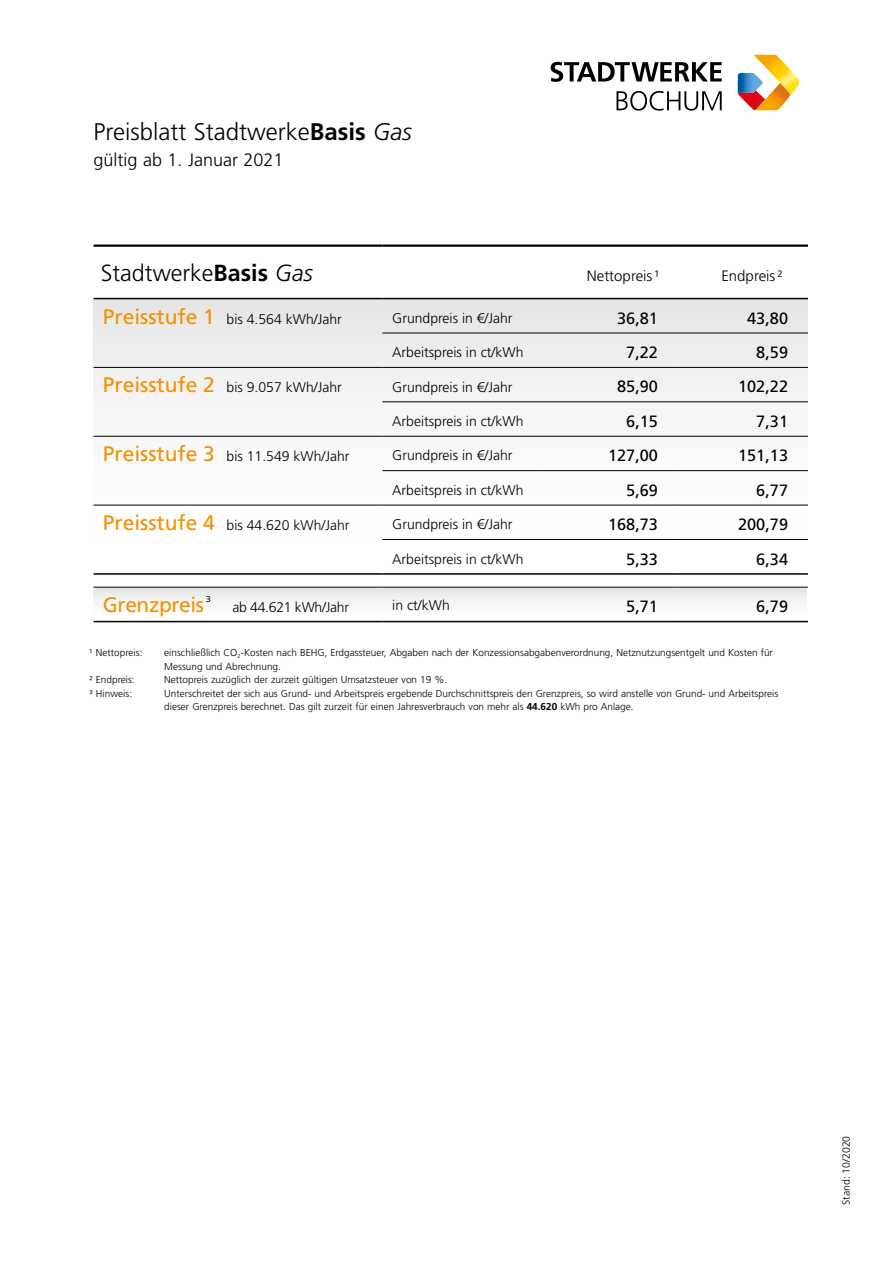
<style>
.page{position:relative;width:893px;height:1263px;background:#fff}
.page>*{position:absolute;margin:0;border:0;box-sizing:border-box;transform-origin:0 0}
.t1{font:300 24px "Frutiger LT Std";color:#000}
.t2{font:300 23.4px "Frutiger LT Std";color:#000}
.t3{font:21px "Frutiger LT Std";letter-spacing:-.02em;color:#f39100}
.t4{font:300 18px "Frutiger LT Std";color:#000}
.t5{font:16.35px "Frutiger LT Std";color:#000}
.t6{font:300 15px "Frutiger LT Std";color:#000}
.t7{font:300 13.95px "Frutiger LT Std";color:#000}
.t8{font:300 13.95px "Frutiger LT Std";letter-spacing:-.02em;color:#000}
.t9{font:300 10.5px "Frutiger LT Std";color:#000}
.t10{font:300 10.05px/13.5px "Frutiger LT Std";color:#000}
.s1{font-weight:700}
.s2{font-style:italic}
.s3{font-weight:400;font-size:21px;color:#f39100}
</style>
<div class="page">
<svg style="left:94px;top:588px;width:713px;height:33px"></svg>
<div style="left:94px;top:299px;width:714px;height:274px;background:linear-gradient(to bottom,#e9e8e8,#fff)"></div>
<hr style="left:382px;top:333px;width:157px;height:1px;background:#000">
<hr style="left:539px;top:333px;width:139px;height:1px;background:#000">
<hr style="left:678px;top:333px;width:130px;height:1px;background:#000">
<hr style="left:94px;top:367px;width:288px;height:1px;background:#000">
<hr style="left:382px;top:367px;width:157px;height:1px;background:#000">
<hr style="left:539px;top:367px;width:139px;height:1px;background:#000">
<hr style="left:678px;top:367px;width:130px;height:1px;background:#000">
<hr style="left:382px;top:401px;width:157px;height:1px;background:#000">
<hr style="left:539px;top:401px;width:139px;height:1px;background:#000">
<hr style="left:678px;top:401px;width:130px;height:1px;background:#000">
<hr style="left:94px;top:436px;width:288px;height:1px;background:#000">
<hr style="left:382px;top:436px;width:157px;height:1px;background:#000">
<hr style="left:539px;top:436px;width:139px;height:1px;background:#000">
<hr style="left:678px;top:436px;width:130px;height:1px;background:#000">
<hr style="left:382px;top:470px;width:157px;height:1px;background:#000">
<hr style="left:539px;top:470px;width:139px;height:1px;background:#000">
<hr style="left:678px;top:470px;width:130px;height:1px;background:#000">
<hr style="left:94px;top:505px;width:288px;height:1px;background:#000">
<hr style="left:382px;top:505px;width:157px;height:1px;background:#000">
<hr style="left:539px;top:505px;width:139px;height:1px;background:#000">
<hr style="left:678px;top:505px;width:130px;height:1px;background:#000">
<hr style="left:382px;top:539px;width:157px;height:1px;background:#000">
<hr style="left:539px;top:539px;width:139px;height:1px;background:#000">
<hr style="left:678px;top:539px;width:130px;height:1px;background:#000">
<hr style="left:94px;top:587px;width:288px;height:1px;background:#000">
<hr style="left:382px;top:587px;width:157px;height:1px;background:#000">
<hr style="left:539px;top:587px;width:139px;height:1px;background:#000">
<hr style="left:678px;top:587px;width:130px;height:1px;background:#000">
<hr style="left:94px;top:244px;width:288px;height:3px;background:#000">
<hr style="left:382px;top:244px;width:157px;height:3px;background:#000">
<hr style="left:539px;top:244px;width:139px;height:3px;background:#000">
<hr style="left:678px;top:244px;width:130px;height:3px;background:#000">
<hr style="left:94px;top:298px;width:288px;height:1px;background:#000">
<hr style="left:382px;top:298px;width:157px;height:1px;background:#000">
<hr style="left:539px;top:298px;width:139px;height:1px;background:#000">
<hr style="left:678px;top:298px;width:130px;height:1px;background:#000">
<hr style="left:94px;top:621px;width:288px;height:1px;background:#000">
<hr style="left:382px;top:621px;width:157px;height:1px;background:#000">
<hr style="left:539px;top:621px;width:139px;height:1px;background:#000">
<hr style="left:678px;top:621px;width:130px;height:1px;background:#000">
<hr style="left:94px;top:573px;width:288px;height:2px;background:#000">
<hr style="left:382px;top:573px;width:157px;height:2px;background:#000">
<hr style="left:539px;top:573px;width:139px;height:2px;background:#000">
<hr style="left:678px;top:573px;width:130px;height:2px;background:#000">
<svg style="left:738px;top:55px;width:61px;height:55px"></svg>
<svg style="left:616px;top:91px;width:106px;height:20px"></svg>
<svg style="left:551px;top:62px;width:171px;height:20px"></svg>
<h1 class="t1" style="left:94px;top:118px;width:320px">Preisblatt Stadtwerke<span class="s1">Basis</span> <span class="s2">Gas</span></h1>
<h3 class="t4" style="left:94px;top:150px;width:192px">gültig ab 1. Januar 2021</h3>
<h2 class="t2" style="left:101px;top:260px;width:213px">Stadtwerke<span class="s1">Basis</span> <span class="s2">Gas</span></h2>
<h3 class="t6" style="left:587px;top:268px;width:74px">Nettopreis¹</h3>
<h3 class="t6" style="left:721px;top:268px;width:63px">Endpreis²</h3>
<h3 class="t7" style="left:103px;top:311px;width:240px"><span class="s3">Preisstufe 1</span> bis 4.564 kWh/Jahr</h3>
<h3 class="t7" style="left:392px;top:310px;width:122px">Grundpreis in €/Jahr</h3>
<h3 class="t5" style="left:617px;top:308px;width:42px">36,81</h3>
<h3 class="t5" style="left:747px;top:308px;width:42px">43,80</h3>
<h3 class="t7" style="left:392px;top:344px;width:133px">Arbeitspreis in ct/kWh</h3>
<h3 class="t5" style="left:626px;top:343px;width:33px">7,22</h3>
<h3 class="t5" style="left:756px;top:343px;width:33px">8,59</h3>
<h3 class="t7" style="left:103px;top:380px;width:240px"><span class="s3">Preisstufe 2</span> bis 9.057 kWh/Jahr</h3>
<h3 class="t7" style="left:392px;top:379px;width:122px">Grundpreis in €/Jahr</h3>
<h3 class="t5" style="left:617px;top:377px;width:42px">85,90</h3>
<h3 class="t5" style="left:738px;top:377px;width:51px">102,22</h3>
<h3 class="t7" style="left:392px;top:413px;width:133px">Arbeitspreis in ct/kWh</h3>
<h3 class="t5" style="left:626px;top:412px;width:33px">6,15</h3>
<h3 class="t5" style="left:756px;top:412px;width:33px">7,31</h3>
<h3 class="t7" style="left:103px;top:449px;width:248px"><span class="s3">Preisstufe 3</span> bis 11.549 kWh/Jahr</h3>
<h3 class="t7" style="left:392px;top:448px;width:122px">Grundpreis in €/Jahr</h3>
<h3 class="t5" style="left:608px;top:446px;width:51px">127,00</h3>
<h3 class="t5" style="left:738px;top:446px;width:51px">151,13</h3>
<h3 class="t7" style="left:392px;top:482px;width:133px">Arbeitspreis in ct/kWh</h3>
<h3 class="t5" style="left:626px;top:480px;width:33px">5,69</h3>
<h3 class="t5" style="left:756px;top:480px;width:33px">6,77</h3>
<h3 class="t7" style="left:103px;top:517px;width:248px"><span class="s3">Preisstufe 4</span> bis 44.620 kWh/Jahr</h3>
<h3 class="t7" style="left:392px;top:516px;width:122px">Grundpreis in €/Jahr</h3>
<h3 class="t5" style="left:608px;top:515px;width:51px">168,73</h3>
<h3 class="t5" style="left:738px;top:515px;width:51px">200,79</h3>
<h3 class="t7" style="left:392px;top:551px;width:133px">Arbeitspreis in ct/kWh</h3>
<h3 class="t5" style="left:626px;top:549px;width:33px">5,33</h3>
<h3 class="t5" style="left:756px;top:549px;width:33px">6,34</h3>
<h3 class="t3" style="left:103px;top:593px;width:110px">Grenzpreis<sup>³</sup></h3>
<h3 class="t8" style="left:232px;top:599px;width:118px">ab 44.621 kWh/Jahr</h3>
<h3 class="t7" style="left:392px;top:598px;width:59px">in ct/kWh</h3>
<h3 class="t5" style="left:626px;top:597px;width:33px">5,71</h3>
<h3 class="t5" style="left:756px;top:597px;width:33px">6,79</h3>
<p class="t10" style="left:89px;top:646px;width:55px">¹ Nettopreis:</p>
<p class="t10" style="left:164px;top:646px;width:610px">einschließlich CO<sub>2</sub>-Kosten nach BEHG, Erdgassteuer, Abgaben nach der Konzessionsabgabenverordnung, Netznutzungsentgelt und Kosten für<br>Messung und Abrechnung.</p>
<p class="t10" style="left:89px;top:673px;width:47px">² Endpreis:</p>
<p class="t10" style="left:164px;top:673px;width:284px">Nettopreis zuzüglich der zurzeit gültigen Umsatzsteuer von 19 %.</p>
<p class="t10" style="left:89px;top:687px;width:44px">³ Hinweis:</p>
<p class="t10" style="left:164px;top:687px;width:615px">Unterschreitet der sich aus Grund- und Arbeitspreis ergebende Durchschnittspreis den Grenzpreis, so wird anstelle von Grund- und Arbeitspreis dieser Grenzpreis berechnet. Das gilt zurzeit für einen Jahresverbrauch von mehr als <span class="s1">44.620</span> kWh pro Anlage.</p>
<p class="t9" style="left:840px;top:1205px;width:71px;rotate:-90deg">Stand: 10/2020</p>
</div>
